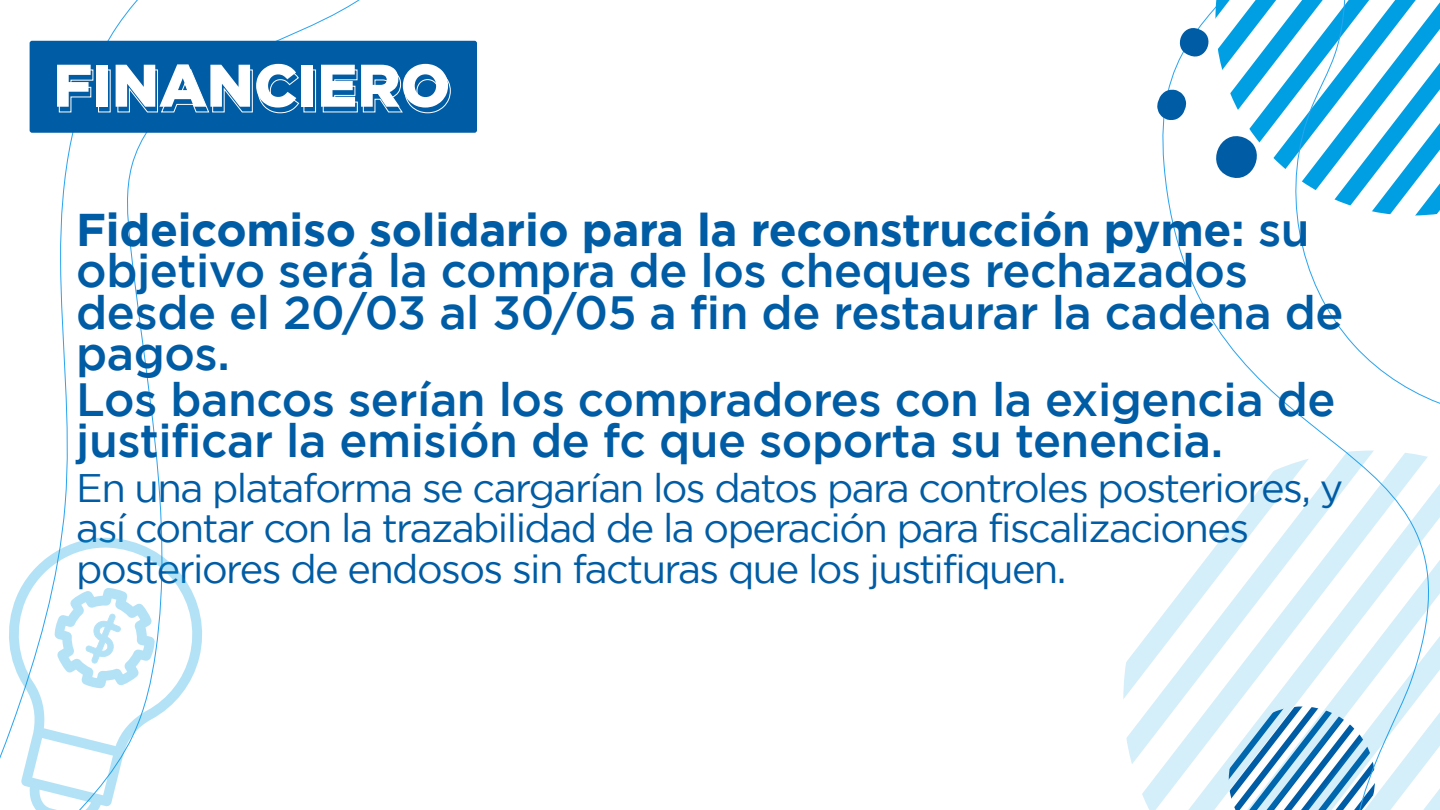
<style>
.page{position:relative;width:1440px;height:810px;background:#fff}
.page>*{position:absolute;margin:0;border:0;box-sizing:border-box;transform-origin:0 0}
.t1{font:900 60px "Gotham";color:#fff}
.t2{font:500 46.5px/41.2px "Gotham";letter-spacing:-.01em;color:#005ca4}
.t3{font:700 45.75px "Gotham";letter-spacing:-.005em;color:#005ca4}
.t4{font:39.75px/40.5px "Gotham";letter-spacing:-.04em;color:#005ca4}
.s1{font-weight:500;font-size:46.5px}
</style>
<div class="page">
<svg style="left:1123px;top:451px;width:317px;height:359px"></svg>
<svg style="left:1157px;top:0;width:123px;height:215px"></svg>
<svg style="left:1280px;top:0;width:160px;height:437px"></svg>
<svg style="left:46px;top:0;width:397px;height:538px"></svg>
<svg style="left:9px;top:538px;width:193px;height:272px"></svg>
<svg style="left:54px;top:588px;width:101px;height:100px"></svg>
<div style="left:30px;top:41px;width:447px;height:92px;background:#005ca4;border-radius:2px"></div>
<svg style="left:59px;top:70px;width:34px;height:42px"></svg>
<div style="left:98px;top:70px;width:12px;height:42px;border:1px solid #fff"></div>
<svg style="left:117px;top:69px;width:182px;height:44px"></svg>
<div style="left:304px;top:70px;width:12px;height:42px;border:1px solid #fff"></div>
<svg style="left:323px;top:69px;width:128px;height:44px"></svg>
<p class="t1" style="left:53px;top:44px;width:399px">FINANCIERO</p>
<p class="t3" style="left:76px;top:200px;width:1235px">Fideicomiso solidario para la reconstrucción pyme: <span class="s1">su</span></p>
<p class="t2" style="left:76px;top:249px;width:1269px">objetivo será la compra de los cheques rechazados desde el 20/03 al 30/05 a fin de restaurar la cadena de pagos.</p>
<p class="t2" style="left:76px;top:378px;width:1261px">Los bancos serían los compradores con la exigencia de justificar la emisión de fc que soporta su tenencia.</p>
<p class="t4" style="left:76px;top:467px;width:1269px">En una plataforma se cargarían los datos para controles posteriores, y así contar con la trazabilidad de la operación para fiscalizaciones posteriores de endosos sin facturas que los justifiquen.</p>
</div>
